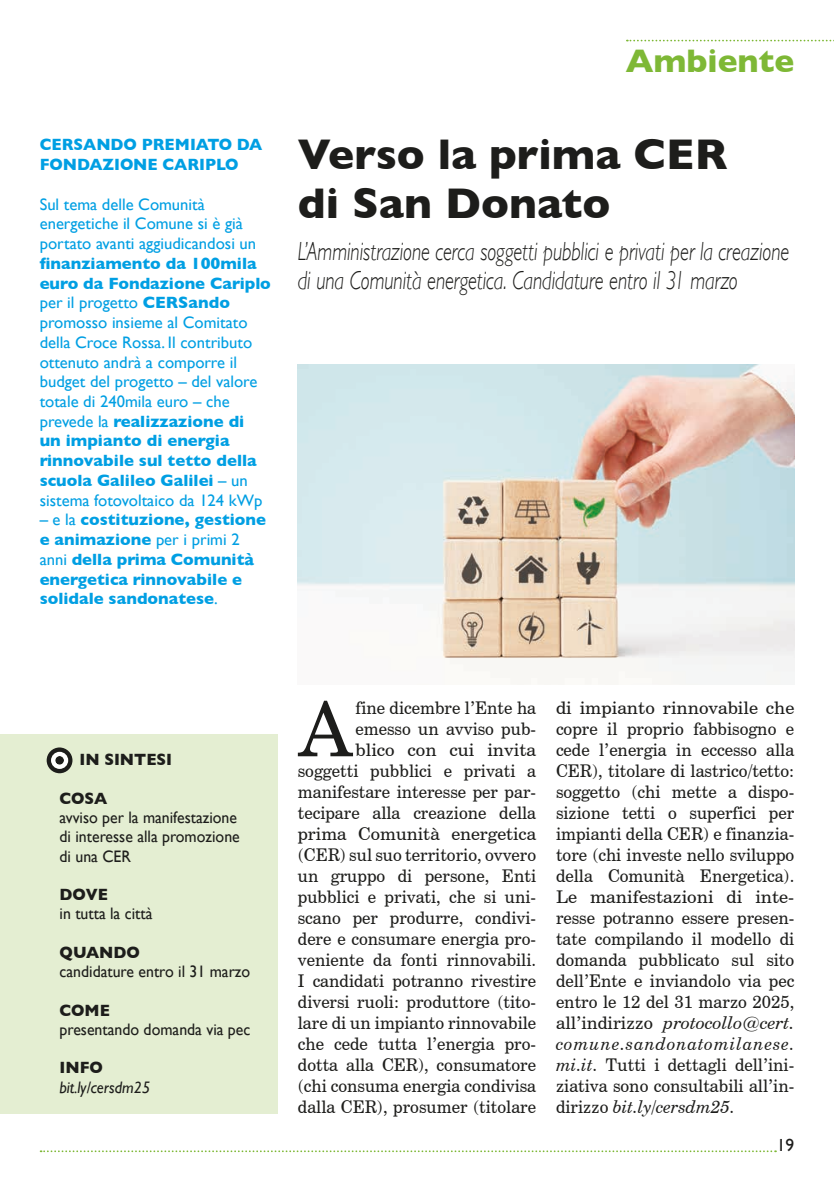
<style>
.page{position:relative;width:834px;height:1191px;background:#fff}
.page>*{position:absolute;margin:0;border:0;box-sizing:border-box;transform-origin:0 0}
.t1{font:75.6px "Century Schoolbook BT";color:#1d1d1b}
.t2{font:700 43.75px/49px "Gill Sans";color:#1d1d1b}
.t3{font:700 33.25px "Gill Sans";color:#7eb836}
.t4{font:italic 300 26.25px/28.5px "Gill Sans";color:#1d1d1b;scale:.76 1}
.t5{font:17.5px/21px "Century Schoolbook BT";color:#1d1d1b;text-align:justify;scale:1.05 1}
.t6{font:17.5px/21px "Century Schoolbook BT";color:#1d1d1b;text-align:right}
.t7{font:17.5px "Gill Sans";color:#1d1d1b}
.t8{font:16.62px/19.8px "Gill Sans";color:#009fe3}
.t9{font:16.62px/19.2px "Gill Sans";color:#1d1d1b;scale:.95 1}
.t10{font:700 16.62px/19.8px "Gill Sans";color:#009fe3}
.t11{font:700 16.62px/19.8px "Gill Sans";color:#009fe3;scale:.95 1}
.t12{font:700 16.62px "Gill Sans";color:#1d1d1b;scale:.95 1}
.t13{font:italic 16.62px "Gill Sans";color:#1d1d1b;scale:.95 1}
.s1{font-weight:700}
.s2{font-weight:400}
.s3{font-style:italic}
</style>
<div class="page">
<div style="left:0;top:734px;width:213px;height:379px;background:#e4eed2"></div>
<svg style="left:626px;top:40px;width:208px;height:1px"></svg>
<svg style="left:41px;top:1150px;width:734px;height:2px"></svg>
<div style="left:40px;top:734px;width:238px;height:379px;background:#e4eed2"></div>
<img style="left:298px;top:364px;width:496px;height:321px">
<svg style="left:47px;top:747px;width:25px;height:26px"></svg>
<p class="t11" style="left:40px;top:134px;width:236px">CERSANDO PREMIATO DA<br>FONDAZIONE CARIPLO</p>
<p class="t8" style="left:40px;top:194px;width:218px">Sul tema delle Comunità energetiche il Comune si è già portato avanti aggiudicandosi un</p>
<p class="t8" style="left:40px;top:253px;width:233px"><span class="s1">finanziamento da 100mila euro da Fondazione Cariplo </span>per il progetto <span class="s1">CERSando </span>promosso insieme al Comitato della Croce Rossa. Il contributo ottenuto andrà a comporre il budget del progetto – del valore totale di 240mila euro – che prevede la <span class="s1">realizzazione di<br>un impianto di energia rinnovabile sul tetto della scuola Galileo Galilei</span> – un sistema fotovoltaico da 124 kWp</p>
<p class="t10" style="left:40px;top:509px;width:228px"><span class="s2">– e la</span> costituzione, gestione e animazione <span class="s2">per i primi 2 anni</span> della prima Comunità energetica rinnovabile e solidale sandonatese<span class="s2">.</span></p>
<h3 class="t3" style="left:625px;top:35px;width:170px">Ambiente</h3>
<h2 class="t2" style="left:298px;top:129px;width:431px">Verso la prima CER di San Donato</h2>
<h3 class="t4" style="left:298px;top:237px;width:648px">L’Amministrazione cerca soggetti pubblici e privati per la creazione di una Comunità energetica. Candidature entro il 31 marzo</h3>
<p class="t12" style="left:79px;top:746px;width:99px">IN SINTESI</p>
<p class="t12" style="left:60px;top:785px;width:52px">COSA</p>
<p class="t9" style="left:60px;top:807px;width:191px">avviso per la manifestazione di interesse alla promozione di una CER</p>
<p class="t12" style="left:60px;top:881px;width:52px">DOVE</p>
<p class="t9" style="left:60px;top:904px;width:99px">in tutta la città</p>
<p class="t12" style="left:60px;top:939px;width:86px">QUANDO</p>
<p class="t9" style="left:60px;top:961px;width:202px">candidature entro il 31 marzo</p>
<p class="t12" style="left:60px;top:997px;width:54px">COME</p>
<p class="t9" style="left:60px;top:1019px;width:202px">presentando domanda via pec</p>
<p class="t12" style="left:60px;top:1054px;width:47px">INFO</p>
<p class="t13" style="left:60px;top:1077px;width:97px">bit.ly/cersdm25</p>
<h1 class="t1" style="left:299px;top:683px;width:55px">A</h1>
<p class="t6" style="left:298px;top:697px;width:240px">fine dicembre l’Ente ha emesso un avviso pub-<br>blico con cui invita soggetti pubblici e privati a manifestare interesse per par&shy;tecipare alla creazione della prima Comunità energetica (CER) sul suo territorio, ovvero un gruppo di persone, Enti pubblici e privati, che si uni&shy;scano per produrre, condivi&shy;dere e consumare energia pro&shy;veniente da fonti rinnovabili.<br>I candidati potranno rivestire diversi ruoli: produttore (tito&shy;lare di un impianto rinnovabile che cede tutta l’energia pro&shy;dotta alla CER), consumatore (chi consuma energia condivisa dalla CER), prosumer (titolare</p>
<p class="t5" style="left:556px;top:697px;width:228px">di impianto rinnovabile che copre il proprio fabbisogno e cede l’energia in eccesso alla CER), titolare di lastrico/tetto: soggetto (chi mette a dispo&shy;sizione tetti o superfici per impianti della CER) e finanzia&shy;tore (chi investe nello sviluppo della Comunità Energetica).<br>Le manifestazioni di inte&shy;resse potranno essere presen&shy;tate compilando il modello di domanda pubblicato sul sito dell’Ente e inviandolo via pec entro le 12 del 31 marzo 2025, all’indirizzo <span class="s3">protocollo@cert. comune.sandonatomilanese. mi.it</span>. Tutti i dettagli dell’ini&shy;ziativa sono consultabili all’in&shy;dirizzo <span class="s3">bit.ly/cersdm25</span>.</p>
<p class="t7" style="left:776px;top:1135px;width:19px">19</p>
</div>
